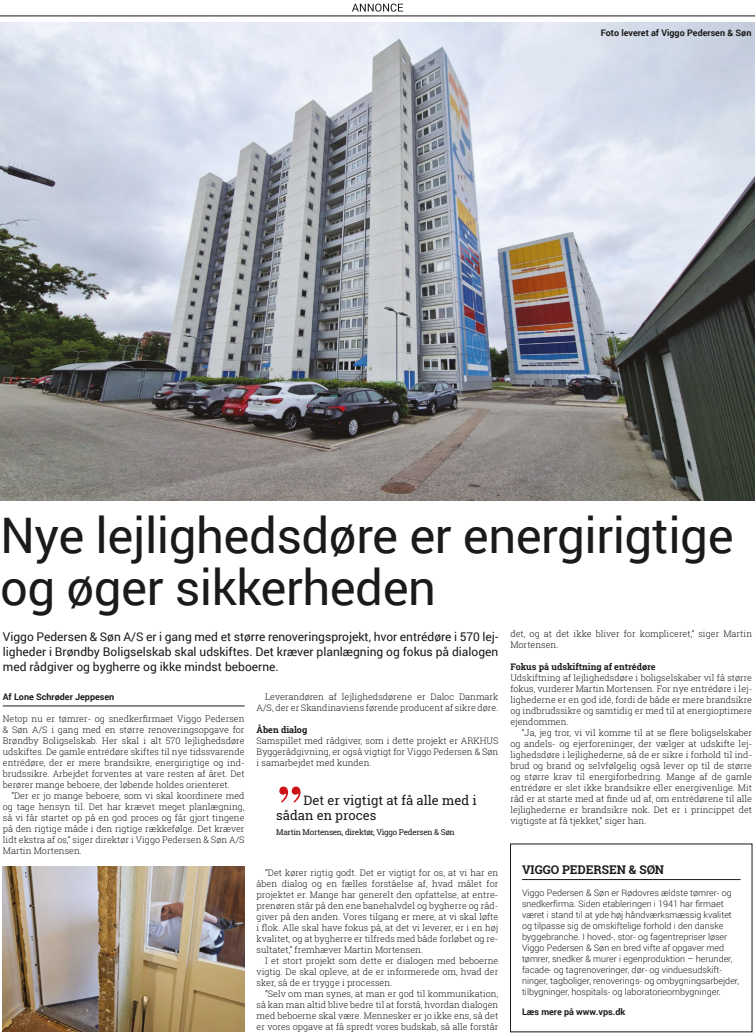
<style>
.page{position:relative;width:755px;height:1035px;background:#fff}
.page>*{position:absolute;margin:0;border:0;box-sizing:border-box;transform-origin:0 0}
.t1{font:700 condensed 61px "Bodoni Std";color:#cd1316}
.t2{font:49px/52px "Roboto";letter-spacing:-.01em;color:#1a1a18}
.t3{font:13px/15px "Roboto Slab";color:#1a1a18}
.t4{font:12px/15px "Roboto";color:#1a1a18;text-align:justify}
.t5{font:700 12px "Roboto Slab";color:#1a1a18}
.t6{font:300 9px/11px "Roboto Slab";color:#1a1a18;text-align:justify}
.t7{font:300 9px/11px "Roboto";color:#1a1a18}
.t8{font:700 9px "Roboto";color:#1a1a18}
.t9{font:700 9px "Roboto Slab";color:#1a1a18}
.t10{font:8px "Roboto Slab";letter-spacing:-.03em;color:#1a1a18}
</style>
<div class="page">
<hr style="left:3px;top:706px;width:241px;height:1px;background:#1a1a18">
<hr style="left:521px;top:879px;width:219px;height:1px;background:#1a1a18">
<hr style="left:0;top:16px;width:754px;height:1px;background:#1a1a18">
<svg style="left:352px;top:4px;width:51px;height:8px"></svg>
<img style="left:0;top:23px;width:754px;height:477px">
<img style="left:3px;top:866px;width:241px;height:166px">
<p class="t8" style="left:600px;top:27px;width:152px">Foto leveret af Viggo Pedersen &amp; Søn</p>
<h2 class="t2" style="left:0;top:507px;width:734px">Nye lejlighedsdøre er energirigtige og øger sikkerheden</h2>
<h3 class="t4" style="left:3px;top:628px;width:496px">Viggo Pedersen &amp; Søn A/S er i gang med et større renoveringsprojekt, hvor entrédøre i 570 lej&shy;ligheder i Brøndby Boligselskab skal udskiftes. Det kræver planlægning og fokus på dialogen med rådgiver og bygherre og ikke mindst beboerne.</h3>
<p class="t6" style="left:510px;top:628px;width:243px">det, og at det ikke bliver for kompliceret,” siger Martin<br>Mortensen.</p>
<p class="t9" style="left:510px;top:661px;width:147px">Fokus på udskiftning af entrédøre</p>
<p class="t6" style="left:510px;top:672px;width:243px">Udskiftning af lejlighedsdøre i boligselskaber vil få større fokus, vurderer Martin Mortensen. For nye entrédøre i lej&shy;lighederne er en god idé, fordi de både er mere brandsikre og indbrudssikre og samtidig er med til at energioptimere ejendommen.</p>
<p class="t6" style="left:510px;top:727px;width:243px;text-align:left;text-indent:11px">”Ja, jeg tror, vi vil komme til at se flere boligselskaber og andels- og ejerforeninger, der vælger at udskifte lej&shy;lighedsdøre i lejlighederne, så de er sikre i forhold til ind&shy;brud og brand og selvfølgelig også lever op til de større og større krav til energiforbedring. Mange af de gamle entrédøre er slet ikke brandsikre eller energivenlige. Mit råd er at starte med at finde ud af, om entrédørene til alle lejlighederne er brandsikre nok. Det er i princippet det vigtigste at få tjekket,” siger han.</p>
<p class="t6" style="left:256px;top:691px;width:243px;text-align:right">Leverandøren af lejlighedsdørene er Daloc Danmark<br>A/S, der er Skandinaviens førende producent af sikre døre.</p>
<p class="t9" style="left:256px;top:723px;width:52px">Åben dialog</p>
<p class="t6" style="left:256px;top:735px;width:243px">Samspillet med rådgiver, som i dette projekt er ARKHUS Byggerådgivning, er også vigtigt for Viggo Pedersen &amp; Søn i samarbejdet med kunden.</p>
<p class="t8" style="left:3px;top:690px;width:113px">Af Lone Schrøder Jeppesen</p>
<p class="t6" style="left:3px;top:713px;width:243px">Netop nu er tømrer- og snedkerfirmaet Viggo Pedersen &amp; Søn A/S i gang med en større renoveringsopgave for Brøndby Boligselskab. Her skal i alt 570 lejlighedsdøre udskiftes. De gamle entrédøre skiftes til nye tidssvarende entrédøre, der er mere brandsikre, energirigtige og ind&shy;brudssikre. Arbejdet forventes at vare resten af året. Det berører mange beboere, der løbende holdes orienteret.</p>
<p class="t6" style="left:3px;top:790px;width:243px;text-indent:9px">”Der er jo mange beboere, som vi skal koordinere med og tage hensyn til. Det har krævet meget planlægning, så vi får startet op på en god proces og får gjort tingene på den rigtige måde i den rigtige rækkefølge. Det kræver lidt ekstra af os,” siger direktør i Viggo Pedersen &amp; Søn A/S Martin Mortensen.</p>
<h1 class="t1" style="left:276px;top:773px;width:29px">”</h1>
<h3 class="t3" style="left:276px;top:792px;width:202px;text-indent:27px">Det er vigtigt at få alle med i sådan en proces</h3>
<p class="t10" style="left:276px;top:826px;width:180px">Martin Mortensen, direktør, Viggo Pedersen &amp; Søn</p>
<p class="t6" style="left:256px;top:867px;width:243px;text-indent:9px">”Det kører rigtig godt. Det er vigtigt for os, at vi har en åben dialog og en fælles forståelse af, hvad målet for projektet er. Mange har generelt den opfattelse, at entre&shy;prenøren står på den ene banehalvdel og bygherre og råd&shy;giver på den anden. Vores tilgang er mere, at vi skal løfte i flok. Alle skal have fokus på, at det vi leverer, er i en høj kvalitet, og at bygherre er tilfreds med både forløbet og re&shy;sultatet,” fremhæver Martin Mortensen.</p>
<p class="t6" style="left:256px;top:955px;width:243px;text-indent:9px">I et stort projekt som dette er dialogen med beboerne vigtig. De skal opleve, at de er informerede om, hvad der sker, så de er trygge i processen.</p>
<p class="t6" style="left:256px;top:988px;width:243px;text-indent:9px">”Selv om man synes, at man er god til kommunikation, så kan man altid blive bedre til at forstå, hvordan dialogen med beboerne skal være. Mennesker er jo ikke ens, så det er vores opgave at få spredt vores budskab, så alle forstår</p>
<h3 class="t5" style="left:521px;top:861px;width:144px">VIGGO PEDERSEN &amp; SØN</h3>
<p class="t7" style="left:521px;top:887px;width:218px">Viggo Pedersen &amp; Søn er Rødovres ældste tømrer- og snedkerfirma. Siden etableringen i 1941 har firmaet været i stand til at yde høj håndværksmæssig kvalitet og tilpasse sig de omskiftelige forhold i den danske byggebranche. I hoved-, stor- og fagentrepriser løser Viggo Pedersen &amp; Søn en bred vifte af opgaver med tømrer, snedker &amp; murer i egenproduktion – herunder, facade- og tagrenoveringer, dør- og vinduesudskift&shy;ninger, tagboliger, renoverings- og ombygningsarbejder, tilbygninger, hospitals- og laboratorieombygninger.</p>
<p class="t8" style="left:521px;top:1005px;width:105px">Læs mere på www.vps.dk</p>
</div>
